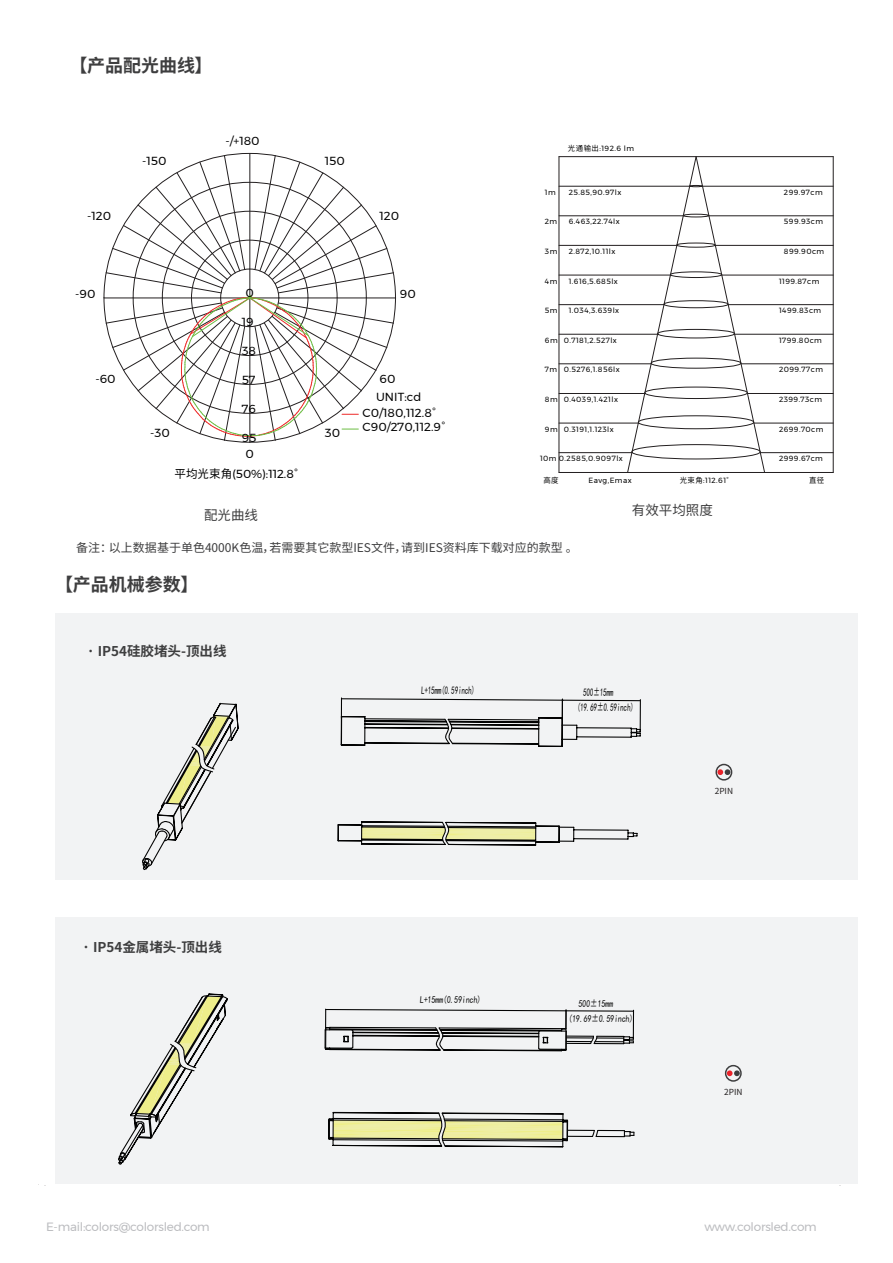
<style>
.page{position:relative;width:893px;height:1263px;background:#fff}
.page>*{position:absolute;margin:0;border:0;box-sizing:border-box;transform-origin:0 0}
.t1{font:700 18px "Source Han Sans CN";color:#3e3e3f}
.t2{font:700 13.5px "Source Han Sans CN";color:#3e3e3f}
.t3{font:13.5px "Source Han Sans CN";color:#3e3e3f}
.t4{font:12px "Source Han Sans CN";color:#3e3e3f}
.t5{font:12px "Montserrat";letter-spacing:-.02em;color:#bcbdc0}
.t6{font:11.7px/14.9px "Montserrat";letter-spacing:.005em;color:#030303}
.t7{font:10.8px/14.4px "Kai Ti";color:#030303;scale:.62 1}
.t8{font:9.75px/14.7px "Kai Ti";color:#030303;scale:.78 1}
.t9{font:8.4px "Source Han Sans CN";color:#231f20}
.t10{font:7.5px "Montserrat";letter-spacing:.06em;color:#030303}
.t11{font:7.5px "Source Han Sans CN";color:#030303}
.s1{font-family:"Source Han Sans CN"}
</style>
<div class="page">
<div style="left:56px;top:614px;width:802px;height:266px;background:#f2f3f4"></div>
<div style="left:56px;top:917px;width:802px;height:266px;background:#f2f3f4"></div>
<svg style="left:117px;top:698px;width:524px;height:486px"></svg>
<div style="left:715px;top:764px;width:17px;height:16px;border:2px solid #3e3e3f;border-radius:50%"></div>
<svg style="left:717px;top:769px;width:13px;height:6px"></svg>
<div style="left:725px;top:1065px;width:17px;height:17px;border:2px solid #3e3e3f;border-radius:50%"></div>
<svg style="left:727px;top:1070px;width:13px;height:6px"></svg>
<svg style="left:103px;top:153px;width:293px;height:290px"></svg>
<hr style="left:559px;top:157px;width:1px;height:315px;background:#231f20">
<hr style="left:559px;top:472px;width:274px;height:1px;background:#231f20">
<hr style="left:833px;top:157px;width:1px;height:315px;background:#231f20">
<hr style="left:559px;top:156px;width:274px;height:1px;background:#231f20">
<hr style="left:559px;top:186px;width:131px;height:1px;background:#231f20">
<hr style="left:702px;top:186px;width:131px;height:1px;background:#231f20">
<hr style="left:559px;top:216px;width:124px;height:1px;background:#231f20">
<hr style="left:709px;top:216px;width:124px;height:1px;background:#231f20">
<hr style="left:559px;top:245px;width:118px;height:1px;background:#231f20">
<hr style="left:715px;top:245px;width:118px;height:1px;background:#231f20">
<hr style="left:559px;top:275px;width:111px;height:1px;background:#231f20">
<hr style="left:722px;top:275px;width:111px;height:1px;background:#231f20">
<hr style="left:559px;top:304px;width:105px;height:1px;background:#231f20">
<hr style="left:728px;top:304px;width:105px;height:1px;background:#231f20">
<hr style="left:559px;top:334px;width:99px;height:1px;background:#231f20">
<hr style="left:734px;top:334px;width:99px;height:1px;background:#231f20">
<hr style="left:559px;top:363px;width:92px;height:1px;background:#231f20">
<hr style="left:741px;top:363px;width:92px;height:1px;background:#231f20">
<hr style="left:559px;top:393px;width:86px;height:1px;background:#231f20">
<hr style="left:747px;top:393px;width:86px;height:1px;background:#231f20">
<hr style="left:559px;top:423px;width:79px;height:1px;background:#231f20">
<hr style="left:754px;top:423px;width:79px;height:1px;background:#231f20">
<hr style="left:559px;top:452px;width:73px;height:1px;background:#231f20">
<hr style="left:760px;top:452px;width:73px;height:1px;background:#231f20">
<svg style="left:627px;top:156px;width:138px;height:316px"></svg>
<h1 class="t1" style="left:69px;top:55px;width:145px">【产品配光曲线】</h1>
<h3 class="t6" style="left:87px;top:208px;width:25px">-120</h3>
<h3 class="t6" style="left:142px;top:153px;width:26px">-150</h3>
<h3 class="t6" style="left:225px;top:134px;width:36px">-/+180</h3>
<h3 class="t6" style="left:325px;top:153px;width:22px">150</h3>
<h3 class="t6" style="left:380px;top:208px;width:21px">120</h3>
<h3 class="t6" style="left:75px;top:286px;width:22px">-90</h3>
<h3 class="t6" style="left:95px;top:371px;width:22px">-60</h3>
<h3 class="t6" style="left:150px;top:426px;width:21px">-30</h3>
<h3 class="t6" style="left:246px;top:285px;width:10px">0</h3>
<h3 class="t6" style="left:242px;top:314px;width:13px">19</h3>
<h3 class="t6" style="left:242px;top:343px;width:16px">38</h3>
<h3 class="t6" style="left:242px;top:372px;width:15px">57</h3>
<h3 class="t6" style="left:242px;top:401px;width:16px">76</h3>
<h3 class="t6" style="left:242px;top:430px;width:16px">95</h3>
<h3 class="t6" style="left:246px;top:446px;width:10px">0</h3>
<h3 class="t6" style="left:174px;top:467px;width:125px"><span class="s1">平均光束角</span>(50%):112.8°</h3>
<h3 class="t6" style="left:400px;top:286px;width:17px">90</h3>
<h3 class="t6" style="left:325px;top:426px;width:17px">30</h3>
<h3 class="t6" style="left:380px;top:371px;width:17px">60</h3>
<h3 class="t6" style="left:376px;top:389px;width:47px">UNIT:cd</h3>
<h3 class="t6" style="left:363px;top:405px;width:84px">C0/180,112.8°<br>C90/270,112.9°</h3>
<p class="t10" style="left:568px;top:143px;width:68px"><span class="s1">光通输出</span>:192.6 lm</p>
<p class="t10" style="left:545px;top:186px;width:12px">1m</p>
<p class="t10" style="left:569px;top:186px;width:54px">25.85,90.97lx</p>
<p class="t10" style="left:784px;top:186px;width:40px">299.97cm</p>
<p class="t10" style="left:545px;top:216px;width:14px">2m</p>
<p class="t10" style="left:569px;top:216px;width:52px">6.463,22.74lx</p>
<p class="t10" style="left:784px;top:216px;width:41px">599.93cm</p>
<p class="t10" style="left:545px;top:246px;width:14px">3m</p>
<p class="t10" style="left:569px;top:246px;width:48px">2.872,10.11lx</p>
<p class="t10" style="left:784px;top:246px;width:42px">899.90cm</p>
<p class="t10" style="left:545px;top:275px;width:14px">4m</p>
<p class="t10" style="left:569px;top:275px;width:51px">1.616,5.685lx</p>
<p class="t10" style="left:779px;top:275px;width:42px">1199.87cm</p>
<p class="t10" style="left:545px;top:305px;width:14px">5m</p>
<p class="t10" style="left:569px;top:305px;width:52px">1.034,3.639lx</p>
<p class="t10" style="left:779px;top:305px;width:44px">1499.83cm</p>
<p class="t10" style="left:545px;top:334px;width:73px">6m 0.7181,2.527lx</p>
<p class="t10" style="left:779px;top:334px;width:44px">1799.80cm</p>
<p class="t10" style="left:545px;top:364px;width:76px">7m 0.5276,1.856lx</p>
<p class="t10" style="left:779px;top:364px;width:45px">2099.77cm</p>
<p class="t10" style="left:545px;top:394px;width:75px">8m 0.4039,1.421lx</p>
<p class="t10" style="left:779px;top:394px;width:45px">2399.73cm</p>
<p class="t10" style="left:545px;top:423px;width:70px">9m 0.3191,1.123lx</p>
<p class="t10" style="left:779px;top:423px;width:46px">2699.70cm</p>
<p class="t10" style="left:540px;top:453px;width:84px">10m 0.2585,0.9097lx</p>
<p class="t10" style="left:779px;top:453px;width:45px">2999.67cm</p>
<p class="t10" style="left:588px;top:475px;width:45px">Eavg,Emax</p>
<p class="t10" style="left:680px;top:475px;width:50px"><span class="s1">光束角</span>:112.61°</p>
<p class="t11" style="left:543px;top:476px;width:17px">高度</p>
<p class="t11" style="left:809px;top:476px;width:17px">直径</p>
<h2 class="t3" style="left:204px;top:507px;width:55px">配光曲线</h2>
<h2 class="t3" style="left:632px;top:502px;width:82px">有效平均照度</h2>
<h3 class="t4" style="left:76px;top:541px;width:503px">备注：以上数据基于单色4000K色温，若需要其它款型IES文件，请到IES资料库下载对应的款型 。</h3>
<h1 class="t1" style="left:55px;top:574px;width:145px">【产品机械参数】</h1>
<h2 class="t2" style="left:87px;top:643px;width:141px">· IP54硅胶堵头-顶出线</h2>
<h2 class="t2" style="left:82px;top:939px;width:141px">· IP54金属堵头-顶出线</h2>
<h3 class="t7" style="left:421px;top:683px;width:89px">L+15mm(0.59inch)</h3>
<h3 class="t7" style="left:577px;top:685px;width:94px;text-indent:6px">500±15mm (19.69±0.59inch)</h3>
<h3 class="t8" style="left:420px;top:992px;width:81px">L+15mm(0.59inch)</h3>
<h3 class="t8" style="left:568px;top:997px;width:86px;text-indent:10px">500±15mm (19.69±0.59inch)</h3>
<p class="t9" style="left:715px;top:786px;width:20px">2PIN</p>
<p class="t9" style="left:724px;top:1087px;width:20px">2PIN</p>
<h3 class="t5" style="left:46px;top:1217px;width:165px">E-mail:colors@colorsled.com</h3>
<h3 class="t5" style="left:704px;top:1217px;width:114px">www.colorsled.com</h3>
</div>
